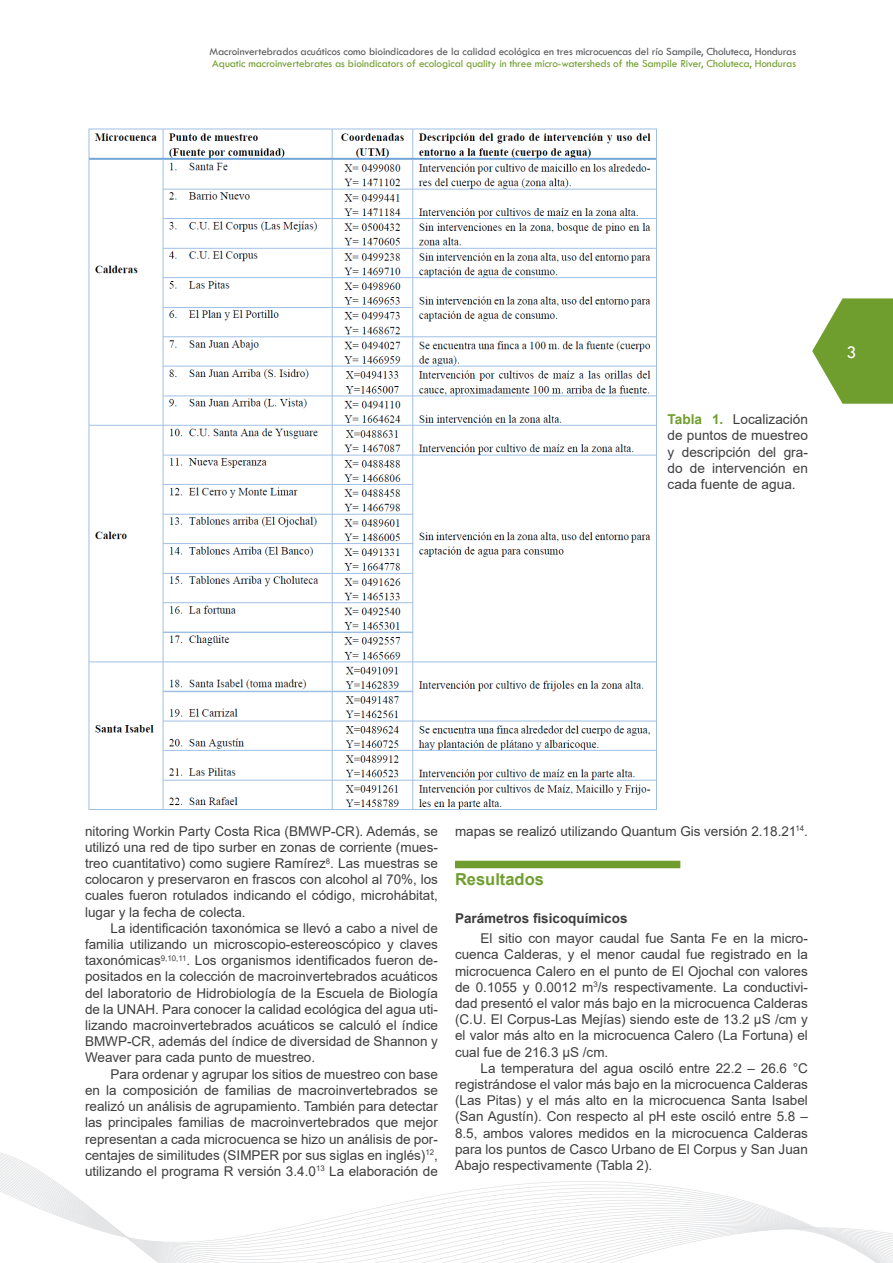
<style>
.page{position:relative;width:893px;height:1263px;background:#fff}
.page>*{position:absolute;margin:0;border:0;box-sizing:border-box;transform-origin:0 0}
.t1{font:18px "Tw Cen";color:#fff}
.t2{font:700 16.5px "Arial";color:#709e2e}
.t3{font:13.65px/16.4px "Arial";color:#3e3e3f;text-align:justify}
.t4{font:13.5px/16.2px "Arial";color:#3e3e3f;text-align:justify}
.t5{font:700 13.5px "Arial";color:#3e3e3f}
.t6{font:11.25px "Tw Cen";letter-spacing:-.01em;color:#709e2e}
.t7{font:11.25px "Tw Cen";letter-spacing:-.01em;color:#57585a}
.s1{font-weight:700;color:#709e2e}
</style>
<div class="page">
<svg style="left:812px;top:298px;width:81px;height:106px"></svg>
<svg style="left:0;top:1167px;width:893px;height:96px"></svg>
<div style="left:455px;top:861px;width:225px;height:7px;background:#709e2e"></div>
<img style="left:88px;top:128px;width:569px;height:682px">
<p class="t7" style="left:210px;top:45px;width:588px">Macroinvertebrados acuáticos como bioindicadores de la calidad ecológica en tres microcuencas del río Sampile, Choluteca, Honduras</p>
<p class="t6" style="left:212px;top:57px;width:585px">Aquatic macroinvertebrates as bioindicators of ecological quality in three micro-watersheds of the Sampile River, Choluteca, Honduras</p>
<p class="t3" style="left:668px;top:411px;width:142px"><span class="s1">Tabla 1.</span> Localización de puntos de muestreo y descripción del gra&shy;do de intervención en cada fuente de agua.</p>
<h1 class="t1" style="left:846px;top:341px;width:11px">3</h1>
<p class="t4" style="left:85px;top:823px;width:354px">nitoring Workin Party Costa Rica (BMWP-CR). Además, se utilizó una red de tipo surber en zonas de corriente (mues&shy;treo cuantitativo) como sugiere Ramírez<sup>8</sup>. Las muestras se colocaron y preservaron en frascos con alcohol al 70%, los cuales fueron rotulados indicando el código, microhábitat, lugar y la fecha de colecta.</p>
<p class="t4" style="left:85px;top:920px;width:354px;text-indent:26px">La identificación taxonómica se llevó a cabo a nivel de familia utilizando un microscopio-estereoscópico y claves taxonómicas<sup>9,10,11</sup>. Los organismos identificados fueron de&shy;positados en la colección de macroinvertebrados acuáticos del laboratorio de Hidrobiología de la Escuela de Biología de la UNAH. Para conocer la calidad ecológica del agua uti&shy;lizando macroinvertebrados acuáticos se calculó el índice BMWP-CR, además del índice de diversidad de Shannon y Weaver para cada punto de muestreo.</p>
<p class="t4" style="left:85px;top:1066px;width:354px;text-indent:26px">Para ordenar y agrupar los sitios de muestreo con base en la composición de familias de macroinvertebrados se realizó un análisis de agrupamiento. También para detectar las principales familias de macroinvertebrados que mejor representan a cada microcuenca se hizo un análisis de por&shy;centajes de similitudes (SIMPER por sus siglas en inglés)<sup>12</sup>, utilizando el programa R versión 3.4.0<sup>13</sup> La elaboración de</p>
<p class="t4" style="left:455px;top:823px;width:354px">mapas se realizó utilizando Quantum Gis versión 2.18.21<sup>14</sup>.</p>
<p class="t2" style="left:455px;top:868px;width:90px">Resultados</p>
<p class="t5" style="left:455px;top:908px;width:174px">Parámetros fisicoquímicos</p>
<p class="t4" style="left:455px;top:930px;width:354px;text-indent:26px">El sitio con mayor caudal fue Santa Fe en la micro&shy;cuenca Calderas, y el menor caudal fue registrado en la microcuenca Calero en el punto de El Ojochal con valores de 0.1055 y 0.0012 m<sup>3</sup>/s respectivamente. La conductivi&shy;dad presentó el valor más bajo en la microcuenca Calderas (C.U. El Corpus-Las Mejías) siendo este de 13.2 µS /cm y el valor más alto en la microcuenca Calero (La Fortuna) el cual fue de 216.3 µS /cm.</p>
<p class="t4" style="left:455px;top:1060px;width:354px;text-indent:26px">La temperatura del agua osciló entre 22.2 – 26.6 °C registrándose el valor más bajo en la microcuenca Calderas (Las Pitas) y el más alto en la microcuenca Santa Isabel (San Agustín). Con respecto al pH este osciló entre 5.8 – 8.5, ambos valores medidos en la microcuenca Calderas para los puntos de Casco Urbano de El Corpus y San Juan Abajo respectivamente (Tabla 2).</p>
</div>
